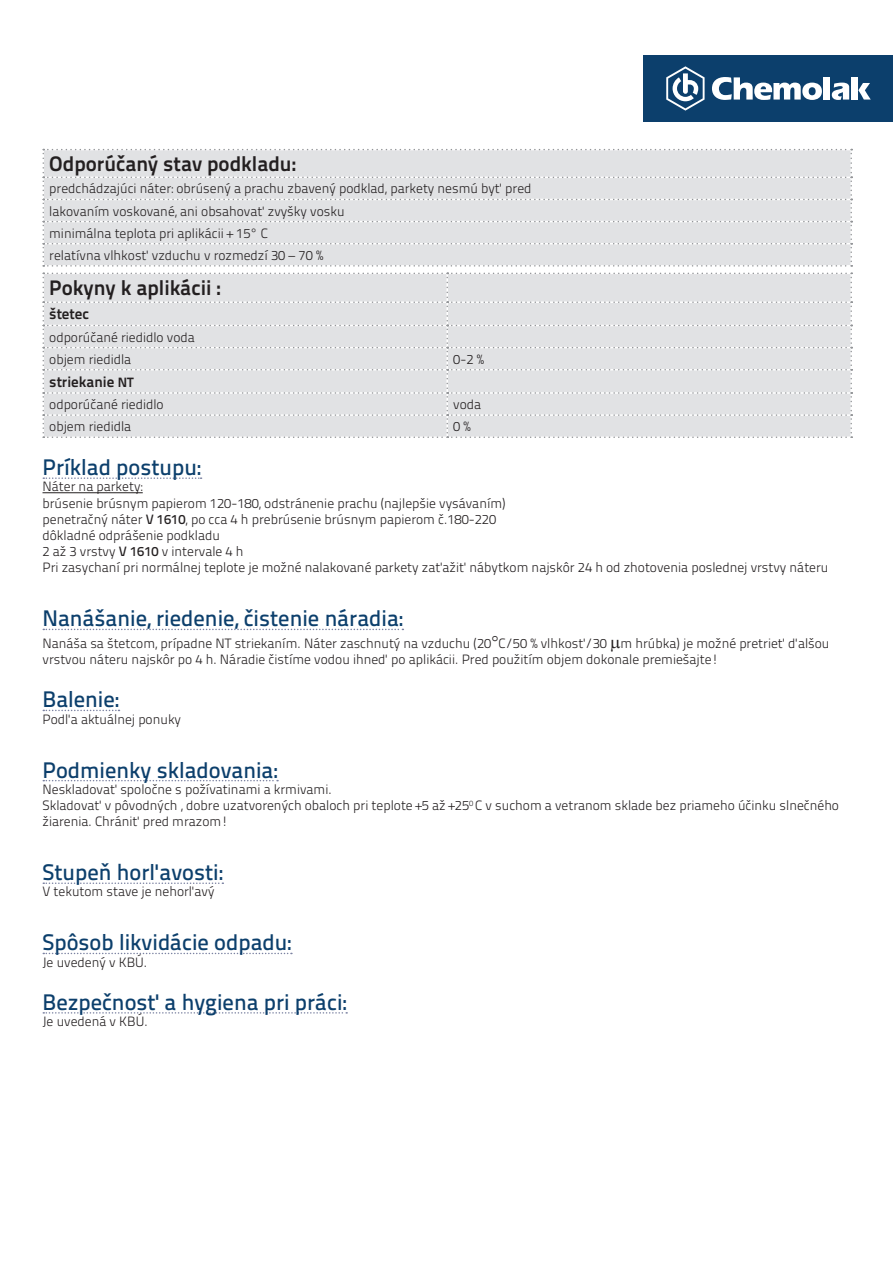
<style>
.page{position:relative;width:893px;height:1263px;background:#fff}
.page>*{position:absolute;margin:0;border:0;box-sizing:border-box;transform-origin:0 0}
.t1{font:500 22.5px "Titillium Text 22 L";color:#0c3f6c}
.t2{font:700 21px "Titillium Text 22 L";color:#231f20}
.t3{font:700 15px "Titillium Text 22 L";color:#231f20}
.t4{font:300 13.5px/16.2px "Titillium Text 22 L";color:#231f20}
.s1{font-size:13.5px}
.s2{font-weight:500}
</style>
<div class="page">
<div style="left:644px;top:55px;width:249px;height:67px;background:#0c3f6c"></div>
<svg style="left:712px;top:77px;width:110px;height:23px"></svg>
<div style="left:824px;top:77px;width:6px;height:23px;background:#fff"></div>
<svg style="left:832px;top:83px;width:17px;height:17px"></svg>
<div style="left:852px;top:77px;width:6px;height:23px;background:#fff"></div>
<svg style="left:858px;top:83px;width:13px;height:17px"></svg>
<svg style="left:666px;top:66px;width:39px;height:45px"></svg>
<svg style="left:43px;top:477px;width:159px;height:2px"></svg>
<hr style="left:43px;top:492px;width:100px;height:1px;background:#231f20">
<svg style="left:43px;top:629px;width:360px;height:1px"></svg>
<svg style="left:43px;top:710px;width:76px;height:1px"></svg>
<svg style="left:43px;top:780px;width:235px;height:1px"></svg>
<svg style="left:43px;top:882px;width:180px;height:2px"></svg>
<svg style="left:43px;top:953px;width:249px;height:1px"></svg>
<svg style="left:43px;top:1012px;width:304px;height:1px"></svg>
<svg style="left:43px;top:149px;width:809px;height:118px;background:#e1e2e4"></svg>
<svg style="left:43px;top:273px;width:809px;height:165px;background:#e1e2e4"></svg>
<h2 class="t2" style="left:49px;top:148px;width:248px">Odporúčaný stav podkladu:</h2>
<p class="t4" style="left:49px;top:177px;width:484px;line-height:22.2px">predchádzajúci náter: obrúsený a prachu zbavený podklad, parkety nesmú byť pred lakovaním voskované, ani obsahovať zvyšky vosku<br>minimálna teplota pri aplikácii + 15° C<br>relatívna vlhkosť vzduchu v rozmedzí 30 – 70 %</p>
<h2 class="t2" style="left:49px;top:272px;width:173px">Pokyny k aplikácii :</h2>
<p class="t3" style="left:49px;top:303px;width:41px">štetec</p>
<p class="t4" style="left:49px;top:325px;width:147px;line-height:22.2px">odporúčané riedidlo voda objem riedidla</p>
<p class="t4" style="left:453px;top:350px;width:32px">0-2 %</p>
<p class="t3" style="left:49px;top:370px;width:86px">striekanie <span class="s1">NT</span></p>
<p class="t4" style="left:49px;top:396px;width:116px">odporúčané riedidlo</p>
<p class="t4" style="left:453px;top:396px;width:29px">voda</p>
<p class="t4" style="left:49px;top:418px;width:84px">objem riedidla</p>
<p class="t4" style="left:453px;top:418px;width:19px">0 %</p>
<h1 class="t1" style="left:43px;top:450px;width:160px">Príklad postupu:</h1>
<p class="t4" style="left:43px;top:478px;width:787px">Náter na parkety:<br>brúsenie brúsnym papierom 120-180, odstránenie prachu (najlepšie vysávaním)<br>penetračný náter <span class="s2">V 1610</span>, po cca 4 h prebrúsenie brúsnym papierom č.180-220<br>dôkladné odprášenie podkladu<br>2 až 3 vrstvy <span class="s2">V 1610</span> v intervale 4 h<br>Pri zasychaní pri normálnej teplote je možné nalakované parkety zaťažiť nábytkom najskôr 24 h od zhotovenia poslednej vrstvy náteru</p>
<h1 class="t1" style="left:43px;top:601px;width:362px">Nanášanie, riedenie, čistenie náradia:</h1>
<p class="t4" style="left:43px;top:634px;width:788px">Nanáša sa štetcom, prípadne NT striekaním. Náter zaschnutý na vzduchu (20 C/50 % vlhkosť/30 m hrúbka) je možné pretrieť ďalšou vrstvou náteru najskôr po 4 h. Náradie čistíme vodou ihneď po aplikácii. Pred použitím objem dokonale premiešajte!</p>
<h1 class="t1" style="left:43px;top:682px;width:78px">Balenie:</h1>
<p class="t4" style="left:43px;top:710px;width:140px">Podľa aktuálnej ponuky</p>
<h1 class="t1" style="left:43px;top:753px;width:237px">Podmienky skladovania:</h1>
<p class="t4" style="left:43px;top:780px;width:798px">Neskladovať spoločne s požívatinami a krmivami.<br>Skladovať v pôvodných , dobre uzatvorených obaloch pri teplote +5 až +25<sup>0</sup> C v suchom a vetranom sklade bez priameho účinku slnečného žiarenia. Chrániť pred mrazom!</p>
<h1 class="t1" style="left:43px;top:855px;width:182px">Stupeň horľavosti:</h1>
<p class="t4" style="left:43px;top:883px;width:174px">V tekutom stave je nehorľavý</p>
<h1 class="t1" style="left:43px;top:925px;width:251px">Spôsob likvidácie odpadu:</h1>
<p class="t4" style="left:43px;top:953px;width:106px">Je uvedený v KBÚ.</p>
<h1 class="t1" style="left:43px;top:985px;width:306px">Bezpečnosť a hygiena pri práci:</h1>
<p class="t4" style="left:43px;top:1012px;width:107px">Je uvedená v KBÚ.</p>
</div>
